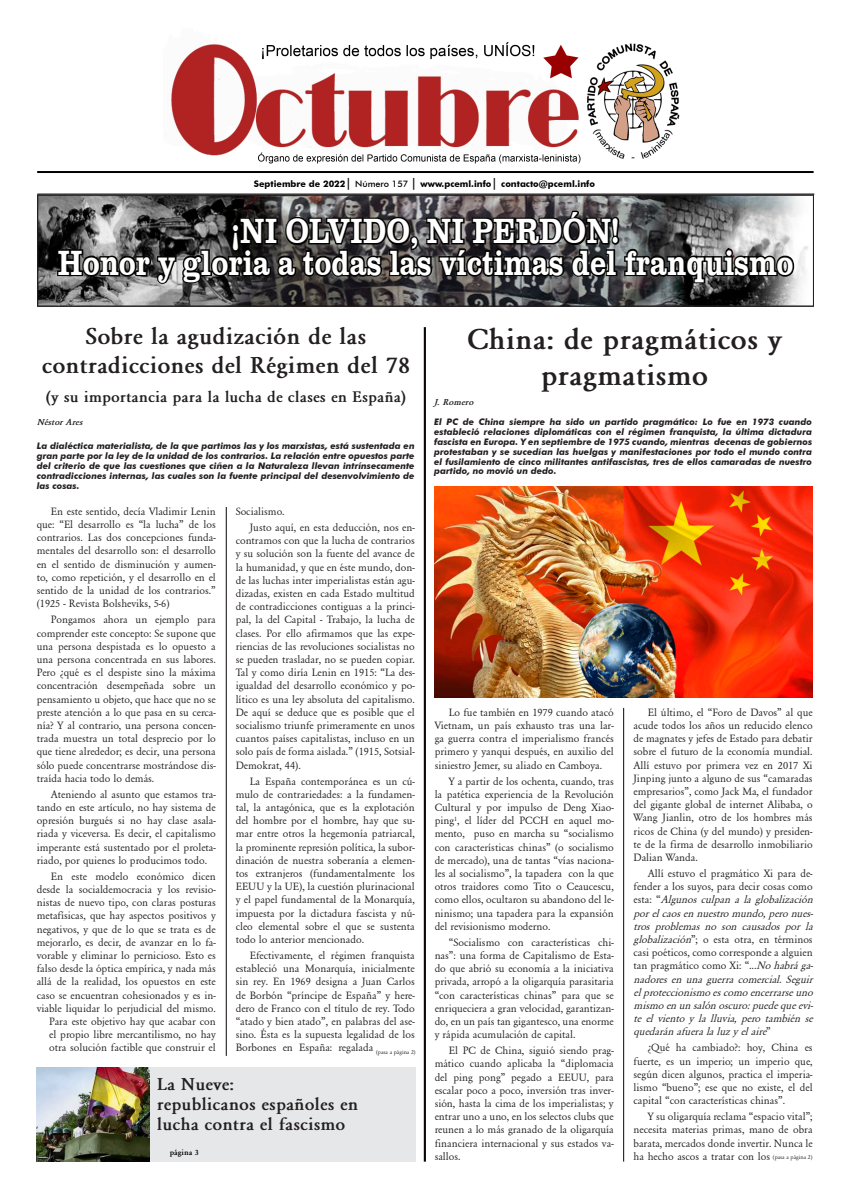
<style>
.page{position:relative;width:841px;height:1190px;background:#fff}
.page>*{position:absolute;margin:0;border:0;box-sizing:border-box;transform-origin:0 0}
.t1{font:36px "Clarendon";color:#fff;scale:.8 1}
.t2{font:700 30px/36px "Garamond";color:#231f20;text-align:center}
.t3{font:700 24px/28.8px "Garamond";color:#231f20;text-align:center}
.t4{font:700 18px/19.8px "Garamond";color:#231f20}
.t5{font:700 16px "Garamond";color:#231f20}
.t6{font:11px/13.2px "Garamond";color:#231f20;text-align:justify}
.t7{font:italic 11px/13.2px "Garamond";color:#231f20;text-align:justify}
.t8{font:italic 700 9px/9.9px "Futura BT";color:#231f20;text-align:justify}
.t9{font:700 9px "Futura BT";color:#000}
.t10{font:italic 700 9px "Garamond";color:#231f20}
.Paragraph_Style4{font:700 8px "Garamond";color:#000}
.t11{font:6px "Garamond";color:#231f20}
.s1{font-weight:500;font-size:12px}
.s2{font-weight:500}
.s3{font-style:normal}
</style>
<div class="page">
<img style="left:171px;top:42px;width:509px;height:122px">
<hr style="left:37px;top:171px;width:777px;height:2px;background:#000">
<hr style="left:37px;top:194px;width:777px;height:1px;background:#000">
<div style="left:38px;top:1067px;width:378px;height:94px;background:#e6e7e8"></div>
<hr style="left:424px;top:327px;width:2px;height:835px;background:#0a0405">
<hr style="left:226px;top:507px;width:1px;height:549px;background:#0a0405">
<hr style="left:623px;top:708px;width:1px;height:454px;background:#0a0405">
<img style="left:435px;top:487px;width:378px;height:210px">
<img style="left:37px;top:1068px;width:112px;height:94px">
<img style="left:39px;top:197px;width:769px;height:108px">
<svg style="left:56px;top:193px;width:740px;height:108px;background:#4a4a4a"></svg>
<div style="left:37px;top:195px;width:777px;height:112px;border:1px solid #231f20"></div>
<p class="t9" style="left:254px;top:178px;width:343px">Septiembre de 2022<span class="s1">|</span> <span class="s2">Número 157</span> <span class="s1">|</span> www.pceml.info<span class="s1">|</span> contacto@pceml.info</p>
<p class="t1" style="left:232px;top:211px;width:486px">¡NI OLVIDO, NI PERDÓN!</p>
<p class="t1" style="left:57px;top:242px;width:922px">Honor y gloria a todas las víctimas del franquismo</p>
<p class="t3" style="left:42px;top:322px;width:370px">Sobre la agudización de las contradicciones del Régimen del 78</p>
<p class="t5" style="left:46px;top:388px;width:362px">(y su importancia para la lucha de clases en España)</p>
<p class="t10" style="left:37px;top:417px;width:47px">Néstor Ares</p>
<p class="t8" style="left:37px;top:441px;width:379px">La dialéctica materialista, de la que partimos las y los marxistas, está sustentada en gran parte por la ley de la unidad de los contrarios. La relación entre opuestos parte del criterio de que las cuestiones que ciñen a la Naturaleza llevan intrínsecamente contradicciones internas, las cuales son la fuente principal del desenvolvimiento de las cosas.</p>
<p class="t6" style="left:37px;top:505px;width:181px;text-indent:14px">En este sentido, decía Vladimir Lenin que: “El desarrollo es “la lucha” de los contrarios. Las dos concepciones funda&shy;mentales del desarrollo son: el desarrollo en el sentido de disminución y aumen&shy;to, como repetición, y el desarrollo en el sentido de la unidad de los contrarios.” (1925 - Revista Bolsheviks, 5-6)</p>
<p class="t6" style="left:37px;top:613px;width:181px;text-indent:14px">Pongamos ahora un ejemplo para comprender este concepto: Se supone que una persona despistada es lo opuesto a una persona concentrada en sus labores.<br>Pero ¿qué es el despiste sino la máxima concentración desempeñada sobre un pensamiento u objeto, que hace que no se preste atención a lo que pasa en su cerca&shy;nía? Y al contrario, una persona concen&shy;trada muestra un total desprecio por lo que tiene alrededor; es decir, una persona sólo puede concentrarse mostrándose dis&shy;traída hacia todo lo demás.</p>
<p class="t6" style="left:37px;top:788px;width:181px;text-indent:14px">Ateniendo al asunto que estamos tra&shy;tando en este artículo, no hay sistema de opresión burgués si no hay clase asala&shy;riada y viceversa. Es decir, el capitalismo imperante está sustentado por el proleta&shy;riado, por quienes lo producimos todo.</p>
<p class="t6" style="left:37px;top:870px;width:181px;text-align:right">En este modelo económico dicen desde la socialdemocracia y los revisio&shy;nistas de nuevo tipo, con claras posturas metafísicas, que hay aspectos positivos y negativos, y que de lo que se trata es de mejorarlo, es decir, de avanzar en lo fa&shy;vorable y eliminar lo pernicioso. Esto es falso desde la óptica empírica, y nada más allá de la realidad, los opuestos en este caso se encuentran cohesionados y es in&shy;viable liquidar lo perjudicial del mismo.<br>Para este objetivo hay que acabar con<br>el propio libre mercantilismo, no hay otra solución factible que construir el</p>
<p class="t6" style="left:236px;top:505px;width:51px">Socialismo.</p>
<p class="t6" style="left:236px;top:521px;width:181px;text-indent:14px">Justo aquí, en esta deducción, nos en&shy;contramos con que la lucha de contrarios y su solución son la fuente del avance de la humanidad, y que en éste mundo, don&shy;de las luchas inter imperialistas están agu&shy;dizadas, existen en cada Estado multitud de contradicciones contiguas a la princi&shy;pal, la del Capital - Trabajo, la lucha de clases. Por ello afirmamos que las expe&shy;riencias de las revoluciones socialistas no se pueden trasladar, no se pueden copiar.<br>Tal y como diría Lenin en 1915: “La des&shy;igualdad del desarrollo económico y po&shy;lítico es una ley absoluta del capitalismo.<br>De aquí se deduce que es posible que el socialismo triunfe primeramente en unos cuantos países capitalistas, incluso en un solo país de forma aislada.” (1915, Sotsial-Demokrat, 44).</p>
<p class="t6" style="left:236px;top:774px;width:181px;text-indent:14px">La España contemporánea es un cú&shy;mulo de contrariedades: a la fundamen&shy;tal, la antagónica, que es la explotación del hombre por el hombre, hay que su&shy;mar entre otros la hegemonía patriarcal, la prominente represión política, la subor&shy;dinación de nuestra soberanía a elemen&shy;tos extranjeros (fundamentalmente los EEUU y la UE), la cuestión plurinacional y el papel fundamental de la Monarquía, impuesta por la dictadura fascista y nú&shy;cleo elemental sobre el que se sustenta todo lo anterior mencionado.</p>
<p class="t6" style="left:236px;top:949px;width:181px;text-indent:14px">Efectivamente, el régimen franquista estableció una Monarquía, inicialmente sin rey. En 1969 designa a Juan Carlos de Borbón “príncipe de España” y here&shy;dero de Franco con el título de rey. Todo “atado y bien atado”, en palabras del ase&shy;sino. Ésta es la supuesta legalidad de los Borbones en España: regalada</p>
<p class="t11" style="left:376px;top:1049px;width:41px">(pasa a página 2)</p>
<p class="t4" style="left:157px;top:1075px;width:79px">La Nueve:</p>
<p class="t4" style="left:157px;top:1095px;width:203px">republicanos españoles en lucha contra el fascismo</p>
<p class="Paragraph_Style4" style="left:170px;top:1148px;width:31px">página 3</p>
<p class="t2" style="left:467px;top:321px;width:317px">China: de pragmáticos y pragmatismo</p>
<p class="t10" style="left:434px;top:397px;width:41px">J. Romero</p>
<p class="t8" style="left:434px;top:417px;width:379px">El PC de China siempre ha sido un partido pragmático: Lo fue en 1973 cuando estableció relaciones diplomáticas con el régimen franquista, la última dictadura fascista en Europa. Y en septiembre de 1975 cuando, mientras decenas de gobiernos protestaban y se sucedían las huelgas y manifestaciones por todo el mundo contra el fusilamiento de cinco militantes antifascistas, tres de ellos camaradas de nuestro partido, no movió un dedo.</p>
<p class="t6" style="left:435px;top:706px;width:181px;text-indent:14px">Lo fue también en 1979 cuando atacó Vietnam, un país exhausto tras una lar&shy;ga guerra contra el imperialismo francés primero y yanqui después, en auxilio del siniestro Jemer, su aliado en Camboya.</p>
<p class="t6" style="left:435px;top:774px;width:181px;text-indent:14px">Y a partir de los ochenta, cuando, tras la patética experiencia de la Revolución Cultural y por impulso de Deng Xiao&shy;ping<sup>1</sup>, el líder del PCCH en aquel mo&shy;mento, puso en marcha su “socialismo con características chinas” (o socialismo de mercado), una de tantas “vías naciona&shy;les al socialismo”, la tapadera con la que otros traidores como Tito o Ceaucescu, como ellos, ocultaron su abandono del le&shy;ninismo; una tapadera para la expansión del revisionismo moderno.</p>
<p class="t6" style="left:435px;top:936px;width:181px;text-indent:14px">“Socialismo con características chi&shy;nas”: una forma de Capitalismo de Esta&shy;do que abrió su economía a la iniciativa privada, arropó a la oligarquía parasitaria “con características chinas” para que se enriqueciera a gran velocidad, garantizan&shy;do, en un país tan gigantesco, una enorme y rápida acumulación de capital.</p>
<p class="t6" style="left:435px;top:1044px;width:181px;text-indent:14px">El PC de China, siguió siendo prag&shy;mático cuando aplicaba la “diplomacia del ping pong” pegado a EEUU, para escalar poco a poco, inversión tras inver&shy;sión, hasta la cima de los imperialistas; y entrar uno a uno, en los selectos clubs que reunen a lo más granado de la oligarquía financiera internacional y sus estados va&shy;sallos.</p>
<p class="t6" style="left:634px;top:706px;width:181px;text-indent:14px">El último, el “Foro de Davos” al que acude todos los años un reducido elenco de magnates y jefes de Estado para debatir sobre el futuro de la economía mundial.<br>Allí estuvo por primera vez en 2017 Xi Jinping junto a alguno de sus “camaradas empresarios”, como Jack Ma, el fundador del gigante global de internet Alibaba, o Wang Jianlin, otro de los hombres más ricos de China (y del mundo) y presiden&shy;te de la firma de desarrollo inmobiliario Dalian Wanda.</p>
<p class="t7" style="left:634px;top:867px;width:181px;text-indent:14px"><span class="s3">Allí estuvo el pragmático Xi para de&shy;fender a los suyos, para decir cosas como esta: “</span>Algunos culpan a la globalización por el caos en nuestro mundo, pero nues&shy;tros problemas no son causados por la globalización<span class="s3">”; o esta otra, en términos casi poéticos, como corresponde a alguien tan pragmático como Xi: “</span>...No habrá ga&shy;nadores en una guerra comercial. Seguir el proteccionismo es como encerrarse uno mismo en un salón oscuro: puede que evi&shy;te el viento y la lluvia, pero también se quedarán afuera la luz y el aire<span class="s3">”</span></p>
<p class="t6" style="left:634px;top:1041px;width:181px;text-indent:14px">¿Qué ha cambiado?: hoy, China es fuerte, es un imperio; un imperio que, según dicen algunos, practica el imperia&shy;lismo “bueno”; ese que no existe, el del capital “con características chinas”.</p>
<p class="t6" style="left:634px;top:1110px;width:181px;text-indent:14px">Y su oligarquía reclama “espacio vital”; necesita materias primas, mano de obra barata, mercados donde invertir. Nunca le ha hecho ascos a tratar con los</p>
<p class="t11" style="left:773px;top:1154px;width:41px">(pasa a página 2)</p>
</div>
